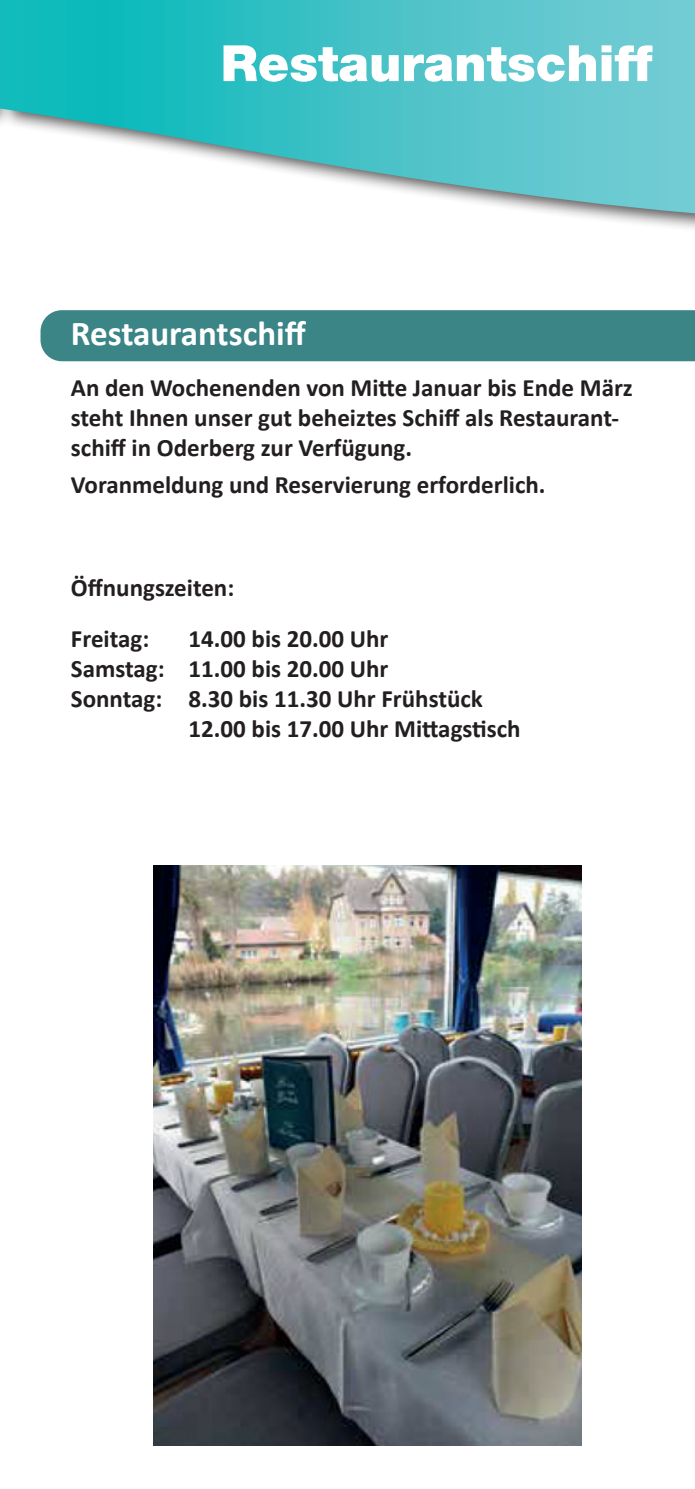
<style>
.page{position:relative;width:695px;height:1489px;background:#fff}
.page>*{position:absolute;margin:0;border:0;box-sizing:border-box;transform-origin:0 0}
.t1{font:900 50px "Helvetica Neue LT Std";color:#fff}
.t2{font:700 35px "Calibri";color:#fff}
.t3{font:700 25px/30px "Calibri";color:#231f20}
</style>
<div class="page">
<div style="left:40px;top:310px;width:654px;height:51px;background:#3b8587"></div>
<div style="left:0;top:0;width:694px;height:235px;background:#231f20;opacity:.75"></div>
<svg style="left:0;top:0;width:694px;height:213px"></svg>
<img style="left:153px;top:865px;width:428px;height:580px">
<h1 class="t1" style="left:221px;top:33px;width:433px">Restaurantschiff</h1>
<h2 class="t2" style="left:71px;top:311px;width:237px">Restaurantschiff</h2>
<p class="t3" style="left:71px;top:373px;width:563px">An den Wochenenden von Mitte Januar bis Ende März steht Ihnen unser gut beheiztes Schiff als Restaurant&shy;schiff in Oderberg zur Verfügung.</p>
<p class="t3" style="left:71px;top:470px;width:476px">Voranmeldung und Reservierung erforderlich.</p>
<p class="t3" style="left:71px;top:562px;width:165px;line-height:51.2px">Öffnungszeiten:<br>Freitag:</p>
<p class="t3" style="left:188px;top:624px;width:201px">14.00 bis 20.00 Uhr</p>
<p class="t3" style="left:71px;top:654px;width:319px">Samstag: 11.00 bis 20.00 Uhr</p>
<p class="t3" style="left:71px;top:684px;width:413px">Sonntag: 8.30 bis 11.30 Uhr Frühstück</p>
<p class="t3" style="left:188px;top:714px;width:333px">12.00 bis 17.00 Uhr Mittagstisch</p>
</div>
